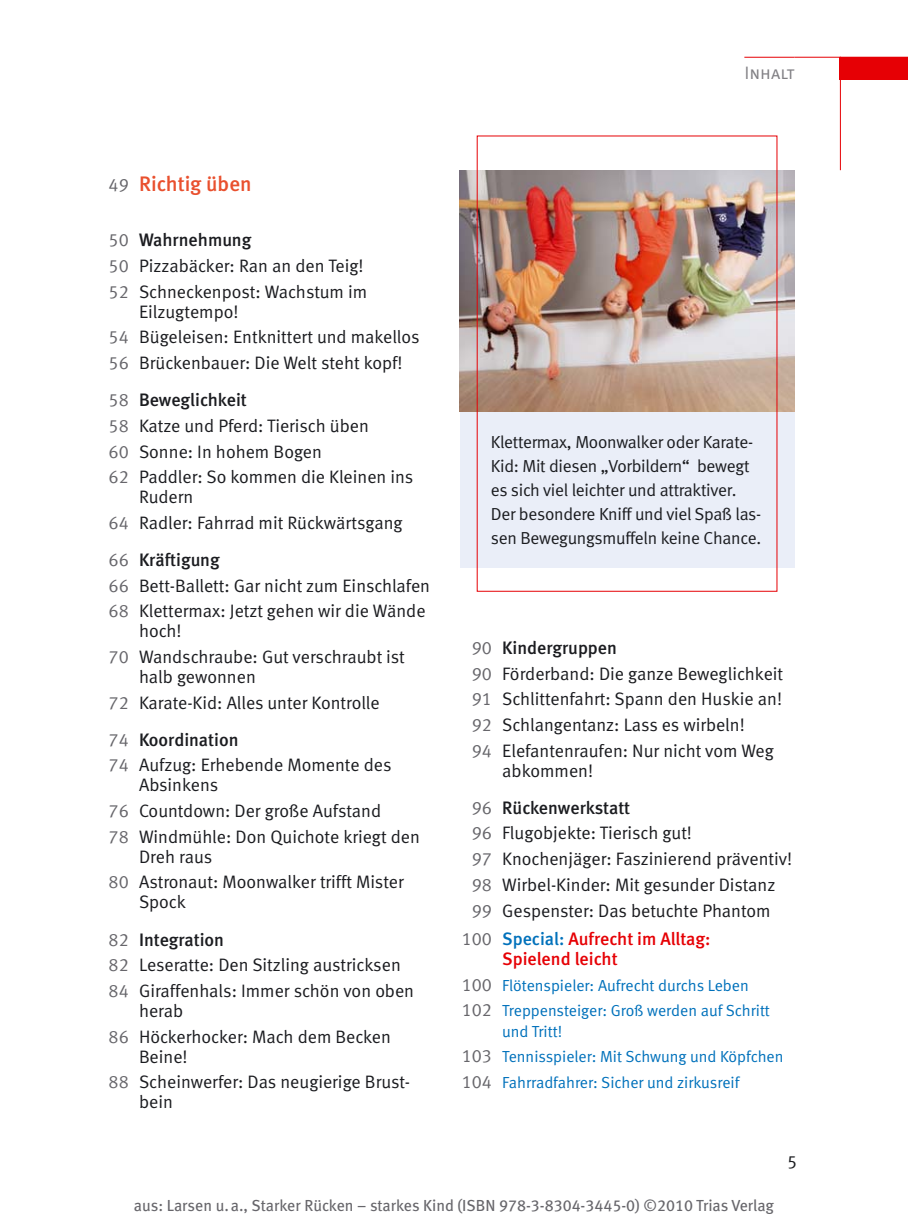
<style>
.page{position:relative;width:908px;height:1231px;background:#fff}
.page>*{position:absolute;margin:0;border:0;box-sizing:border-box;transform-origin:0 0}
.t1{font:21px "Meta Medium LF";color:#e9502e}
.t2{font:18px/25.6px "Meta Normal LF";color:#1b1c20}
.t3{font:18px "Meta Medium LF";color:#1b1c20}
.t4{font:18px/20px "Meta Medium LF";color:#e60005}
.t5{font:18px "Meta Normal LF Caps";color:#818084}
.t6{font:17.4px/24px "Meta Normal LF";letter-spacing:-.015em;color:#1b1c20}
.t7{font:16px/25.6px "Meta Normal LF";color:#0071bb}
.t8{font:16px "Meta Book LF";color:#67666b}
.s1{font-family:"Meta Normal LF";font-size:18px;color:#67666b}
.s2{font-family:"Meta Normal LF";color:#67666b}
.s3{color:#67666b}
.s4{color:#0071bb}
.s5{font-size:18px;color:#67666b}
</style>
<div class="page">
<div style="left:839px;top:57px;width:68px;height:22px;background:#e60005"></div>
<hr style="left:839px;top:57px;width:1px;height:113px;background:#e60005">
<hr style="left:794px;top:57px;width:113px;height:1px;background:#e60005">
<hr style="left:744px;top:57px;width:50px;height:1px;background:#e60005">
<div style="left:459px;top:411px;width:335px;height:156px;background:#eaeef8"></div>
<img style="left:459px;top:170px;width:335px;height:241px">
<p class="t5" style="left:744px;top:63px;width:52px">Inhalt</p>
<p class="t1" style="left:109px;top:176px;width:144px"><span class="s1">49</span> Richtig üben</p>
<p class="t3" style="left:109px;top:234px;width:144px"><span class="s2">50</span> Wahrnehmung</p>
<p class="t2" style="left:109px;top:255px;width:260px"><span class="s3">50</span> Pizzabäcker: Ran an den Teig!<br><span class="s3">52</span> Schneckenpost: Wachstum im</p>
<p class="t2" style="left:109px;top:301px;width:312px;text-indent:30px">Eilzugtempo!<br><span class="s3">54</span> Bügeleisen: Entknittert und makellos<br><span class="s3">56</span> Brückenbauer: Die Welt steht kopf!</p>
<p class="t3" style="left:109px;top:393px;width:140px"><span class="s2">58</span> Beweglichkeit</p>
<p class="t2" style="left:109px;top:415px;width:306px"><span class="s3">58</span> Katze und Pferd: Tierisch üben<br><span class="s3">60</span> Sonne: In hohem Bogen<br><span class="s3">62</span> Paddler: So kommen die Kleinen ins</p>
<p class="t2" style="left:109px;top:486px;width:295px;text-indent:30px">Rudern<br><span class="s3">64</span> Radler: Fahrrad mit Rückwärtsgang</p>
<p class="t3" style="left:109px;top:553px;width:112px"><span class="s2">66</span> Kräftigung</p>
<p class="t2" style="left:109px;top:574px;width:323px"><span class="s3">66</span> Bett-Ballett: Gar nicht zum Einschlafen<br><span class="s3">68</span> Klettermax: Jetzt gehen wir die Wände</p>
<p class="t2" style="left:109px;top:620px;width:297px;text-indent:30px">hoch!<br><span class="s3">70</span> Wandschraube: Gut verschraubt ist</p>
<p class="t2" style="left:109px;top:666px;width:272px;text-indent:30px">halb gewonnen<br><span class="s3">72</span> Karate-Kid: Alles unter Kontrolle</p>
<p class="t3" style="left:109px;top:733px;width:131px"><span class="s2">74</span> Koordination</p>
<p class="t2" style="left:139px;top:757px;width:254px;line-height:20px;text-indent:-30px"><span class="s3">74</span> Aufzug: Erhebende Momente des<br>Absinkens</p>
<p class="t2" style="left:109px;top:800px;width:312px"><span class="s3">76</span> Countdown: Der große Aufstand<br><span class="s3">78</span> Windmühle: Don Quichote kriegt den</p>
<p class="t2" style="left:109px;top:845px;width:296px;text-indent:30px">Dreh raus<br><span class="s3">80</span> Astronaut: Moonwalker trifft Mister</p>
<p class="t2" style="left:139px;top:891px;width:48px">Spock</p>
<p class="t3" style="left:109px;top:932px;width:117px"><span class="s2">82</span> Integration</p>
<p class="t2" style="left:109px;top:954px;width:307px"><span class="s3">82</span> Leseratte: Den Sitzling austricksen<br><span class="s3">84</span> Giraffenhals: Immer schön von oben</p>
<p class="t2" style="left:109px;top:999px;width:284px;text-indent:30px">herab<br><span class="s3">86</span> Höckerhocker: Mach dem Becken</p>
<p class="t2" style="left:109px;top:1045px;width:303px;text-indent:30px">Beine!<br><span class="s3">88</span> Scheinwerfer: Das neugierige Brust-</p>
<p class="t2" style="left:139px;top:1091px;width:35px">bein</p>
<p class="t6" style="left:490px;top:431px;width:272px">Klettermax, Moonwalker oder Karate-Kid: Mit diesen „Vorbildern“ bewegt es sich viel leichter und attraktiver.<br>Der besondere Kniff und viel Spaß las&shy;sen Bewegungsmuffeln keine Chance.</p>
<p class="t3" style="left:471px;top:641px;width:147px"><span class="s2">90</span> Kindergruppen</p>
<p class="t2" style="left:471px;top:662px;width:313px"><span class="s3">90</span> Förderband: Die ganze Beweglichkeit <span class="s3">91</span> Schlittenfahrt: Spann den Huskie an!<br><span class="s3">92</span> Schlangentanz: Lass es wirbeln!<br><span class="s3">94</span> Elefantenraufen: Nur nicht vom Weg</p>
<p class="t2" style="left:502px;top:759px;width:92px">abkommen!</p>
<p class="t3" style="left:471px;top:801px;width:160px"><span class="s2">96</span> Rückenwerkstatt</p>
<p class="t2" style="left:471px;top:822px;width:322px"><span class="s3">96</span> Flugobjekte: Tierisch gut!<br><span class="s3">97</span> Knochenjäger: Faszinierend präventiv!<br><span class="s3">98</span> Wirbel-Kinder: Mit gesunder Distanz <span class="s3">99</span> Gespenster: Das betuchte Phantom</p>
<p class="t4" style="left:502px;top:930px;width:210px;text-indent:-40px"><span class="s2">100</span> <span class="s4">Special:</span> Aufrecht im Alltag:<br>Spielend leicht</p>
<p class="t7" style="left:461px;top:974px;width:309px"><span class="s5">100</span> Flötenspieler: Aufrecht durchs Leben<br><span class="s5">102</span> Treppensteiger: Groß werden auf Schritt</p>
<p class="t7" style="left:461px;top:1019px;width:323px;text-indent:40px">und Tritt!<br><span class="s5">103</span> Tennisspieler: Mit Schwung und Köpfchen<br><span class="s5">104</span> Fahrradfahrer: Sicher und zirkusreif</p>
<p class="t2" style="left:786px;top:1150px;width:12px">5</p>
<p class="t8" style="left:134px;top:1199px;width:641px">aus: Larsen u. a., Starker Rücken – starkes Kind (ISBN 978-3-8304-3445-0) ©2010 Trias Verlag</p>
</div>
